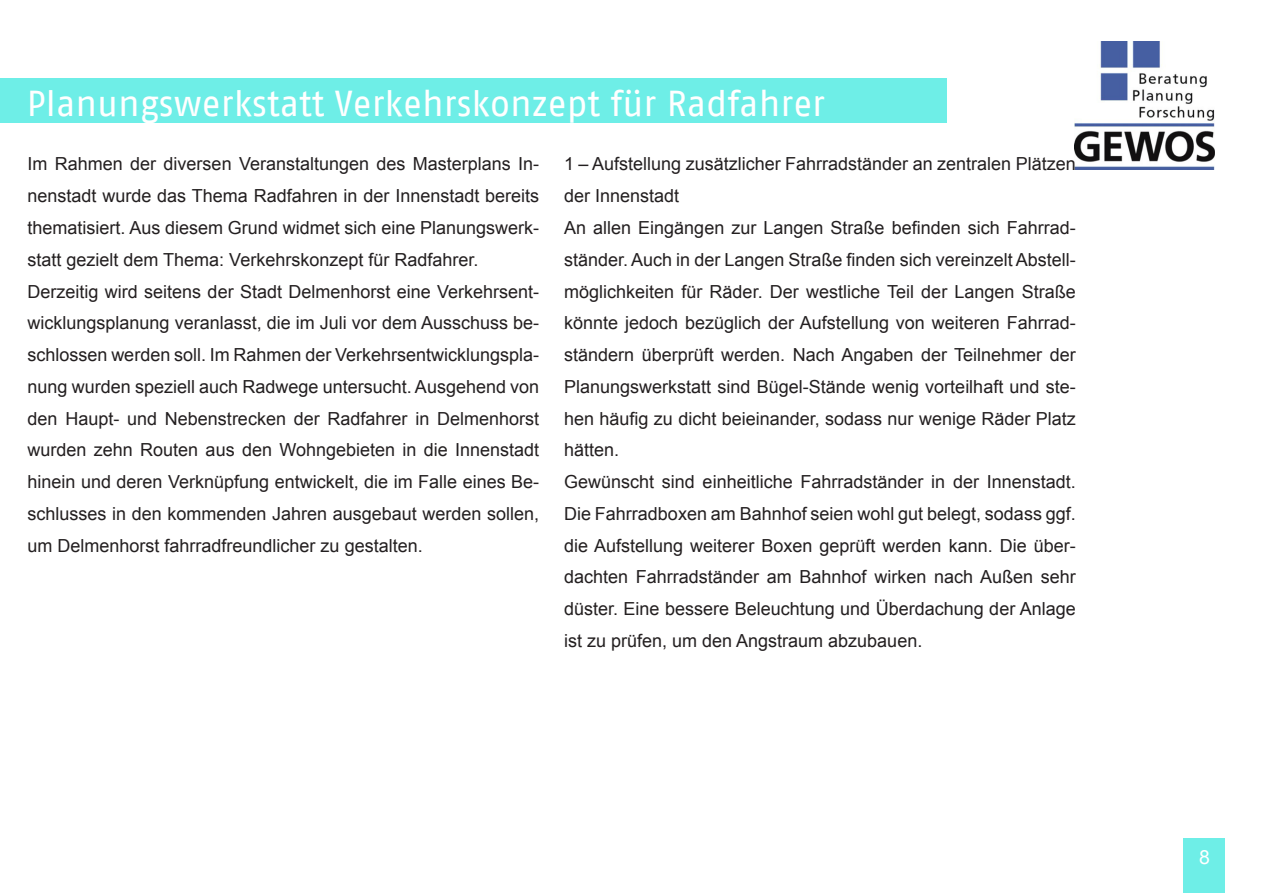
<style>
.page{position:relative;width:1263px;height:893px;background:#fff}
.page>*{position:absolute;margin:0;border:0;box-sizing:border-box;transform-origin:0 0}
.t1{font:36px "Fago No";color:#fff}
.t2{font:19.5px "Arial";color:#fff}
.t3{font:18px/31.8px "Arial";color:#231f20;text-align:justify}
</style>
<div class="page">
<img style="left:1074px;top:42px;width:141px;height:127px">
<div style="left:1183px;top:839px;width:41px;height:54px;background:#6eeee7"></div>
<div style="left:0;top:79px;width:947px;height:44px;background:#6eeee7"></div>
<p class="t1" style="left:27px;top:83px;width:800px">Planungswerkstatt Verkehrskonzept für Radfahrer</p>
<p class="t3" style="left:28px;top:148px;width:513px">Im Rahmen der diversen Veranstaltungen des Masterplans In&shy;nenstadt wurde das Thema Radfahren in der Innenstadt bereits thematisiert. Aus diesem Grund widmet sich eine Planungswerk&shy;statt gezielt dem Thema: Verkehrskonzept für Radfahrer.</p>
<p class="t3" style="left:28px;top:275px;width:513px">Derzeitig wird seitens der Stadt Delmenhorst eine Verkehrsent&shy;wicklungsplanung veranlasst, die im Juli vor dem Ausschuss be&shy;schlossen werden soll. Im Rahmen der Verkehrsentwicklungspla&shy;nung wurden speziell auch Radwege untersucht. Ausgehend von den Haupt- und Nebenstrecken der Radfahrer in Delmenhorst wurden zehn Routen aus den Wohngebieten in die Innenstadt hinein und deren Verknüpfung entwickelt, die im Falle eines Be&shy;schlusses in den kommenden Jahren ausgebaut werden sollen, um Delmenhorst fahrradfreundlicher zu gestalten.</p>
<p class="t3" style="left:564px;top:148px;width:513px">1 – Aufstellung zusätzlicher Fahrradständer an zentralen Plätzen der Innenstadt</p>
<p class="t3" style="left:564px;top:212px;width:513px">An allen Eingängen zur Langen Straße befinden sich Fahrrad&shy;ständer. Auch in der Langen Straße finden sich vereinzelt Abstell&shy;möglichkeiten für Räder. Der westliche Teil der Langen Straße könnte jedoch bezüglich der Aufstellung von weiteren Fahrrad&shy;ständern überprüft werden. Nach Angaben der Teilnehmer der Planungswerkstatt sind Bügel-Stände wenig vorteilhaft und ste&shy;hen häufig zu dicht beieinander, sodass nur wenige Räder Platz hätten.</p>
<p class="t3" style="left:564px;top:466px;width:513px">Gewünscht sind einheitliche Fahrradständer in der Innenstadt.<br>Die Fahrradboxen am Bahnhof seien wohl gut belegt, sodass ggf. die Aufstellung weiterer Boxen geprüft werden kann. Die über&shy;dachten Fahrradständer am Bahnhof wirken nach Außen sehr düster. Eine bessere Beleuchtung und Überdachung der Anlage ist zu prüfen, um den Angstraum abzubauen.</p>
<p class="t2" style="left:1199px;top:844px;width:12px">8</p>
</div>
